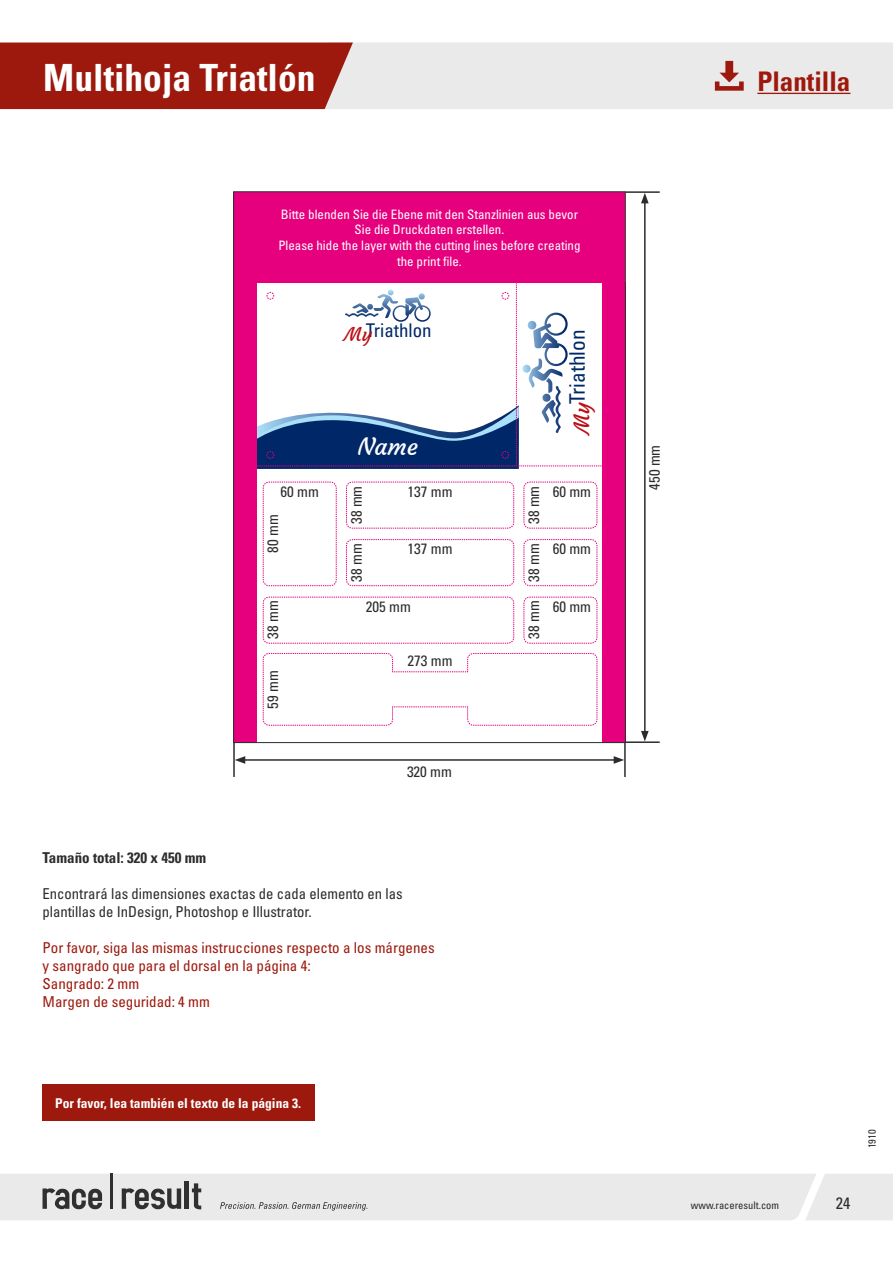
<style>
.page{position:relative;width:893px;height:1263px;background:#fff}
.page>*{position:absolute;margin:0;border:0;box-sizing:border-box;transform-origin:0 0}
.t1{font:37.5px "Univers LTCYR 67 Bold Cond";color:#fff}
.t2{font:27px "Univers LTCYR 67 Bold Cond";color:#9d190d}
.t3{font:23.7px "Courgette";color:#fff}
.t4{font:condensed 21.3px "Univers LTCYR 57";color:#002868}
.t5{font:21.3px "Courgette";color:#bb1018}
.t6{font:condensed 18.9px "Univers LTCYR 57";color:#002868}
.t7{font:condensed 16.5px "Univers LTCYR 57";color:#2c2c2c}
.t8{font:condensed 15px/18px "Univers LTCYR 57";color:#2c2c2c}
.t9{font:condensed 15px/18px "Univers LTCYR 57";color:#9d190d}
.t10{font:15px "Univers LTCYR 67 Bold Cond";color:#2c2c2c}
.t11{font:13.5px "Univers LTCYR 67 Bold Cond";color:#fff}
.t12{font:condensed 12.9px/15.6px "Univers LTCYR 57";color:#fff;text-align:center}
.t13{font:condensed 10.5px "Univers LTCYR 57";color:#2c2c2c}
.s1{font-family:"Courgette";font-stretch:normal;color:#bb1018}
</style>
<div class="page">
<svg style="left:0;top:1174px;width:893px;height:46px;background:#e1e1e1"></svg>
<div style="left:43px;top:1084px;width:272px;height:37px;background:#9d190d"></div>
<hr style="left:624px;top:743px;width:2px;height:34px;background:#2c2c2c">
<hr style="left:233px;top:743px;width:2px;height:34px;background:#2c2c2c">
<hr style="left:243px;top:759px;width:373px;height:2px;background:#2c2c2c">
<svg style="left:614px;top:756px;width:10px;height:8px"></svg>
<svg style="left:235px;top:756px;width:10px;height:8px"></svg>
<hr style="left:626px;top:191px;width:34px;height:2px;background:#2c2c2c">
<hr style="left:626px;top:741px;width:34px;height:2px;background:#2c2c2c">
<hr style="left:644px;top:201px;width:2px;height:532px;background:#2c2c2c">
<svg style="left:641px;top:193px;width:8px;height:10px"></svg>
<svg style="left:641px;top:731px;width:8px;height:10px"></svg>
<svg style="left:0;top:43px;width:893px;height:66px;background:#cc9894"></svg>
<div style="left:234px;top:192px;width:391px;height:90px;background:#e6007e"></div>
<div style="left:234px;top:282px;width:23px;height:460px;background:#e6007e"></div>
<div style="left:602px;top:282px;width:23px;height:460px;background:#e6007e"></div>
<svg style="left:257px;top:282px;width:345px;height:187px"></svg>
<svg style="left:263px;top:482px;width:74px;height:104px"></svg>
<svg style="left:346px;top:482px;width:168px;height:47px"></svg>
<svg style="left:523px;top:482px;width:75px;height:47px"></svg>
<svg style="left:523px;top:539px;width:75px;height:47px"></svg>
<svg style="left:523px;top:597px;width:75px;height:47px"></svg>
<svg style="left:346px;top:539px;width:168px;height:47px"></svg>
<svg style="left:263px;top:597px;width:251px;height:47px"></svg>
<svg style="left:263px;top:653px;width:335px;height:73px"></svg>
<h1 class="t1" style="left:43px;top:54px;width:274px">Multihoja Triatlón</h1>
<p class="t12" style="left:278px;top:206px;width:304px">Bitte blenden Sie die Ebene mit den Stanzlinien aus bevor Sie die Druckdaten erstellen.<br>Please hide the layer with the cutting lines before creating the print file.</p>
<p class="t8" style="left:281px;top:482px;width:40px">60 mm</p>
<p class="t8" style="left:263px;top:553px;width:40px;rotate:-90deg">80 mm</p>
<p class="t8" style="left:263px;top:639px;width:40px;rotate:-90deg">38 mm</p>
<p class="t8" style="left:263px;top:709px;width:40px;rotate:-90deg">59 mm</p>
<p class="t6" style="left:344px;top:318px;width:89px"><span class="s1">My</span>Triathlon</p>
<h3 class="t4" style="left:564px;top:404px;width:76px;rotate:-90deg">Triathlon</h3>
<h3 class="t5" style="left:569px;top:434px;width:33px;rotate:-90deg">My</h3>
<h3 class="t3" style="left:358px;top:432px;width:62px">Name</h3>
<p class="t8" style="left:408px;top:482px;width:46px">137 mm</p>
<p class="t8" style="left:553px;top:482px;width:40px">60 mm</p>
<p class="t8" style="left:347px;top:524px;width:40px;rotate:-90deg">38 mm</p>
<p class="t8" style="left:524px;top:524px;width:40px;rotate:-90deg">38 mm</p>
<p class="t8" style="left:524px;top:581px;width:40px;rotate:-90deg">38 mm</p>
<p class="t8" style="left:524px;top:639px;width:40px;rotate:-90deg">38 mm</p>
<p class="t8" style="left:553px;top:539px;width:40px">60 mm</p>
<p class="t8" style="left:408px;top:539px;width:46px">137 mm</p>
<p class="t8" style="left:347px;top:581px;width:40px;rotate:-90deg">38 mm</p>
<p class="t8" style="left:366px;top:597px;width:46px">205 mm</p>
<p class="t8" style="left:553px;top:597px;width:40px">60 mm</p>
<p class="t8" style="left:408px;top:651px;width:46px">273 mm</p>
<p class="t8" style="left:407px;top:762px;width:46px">320 mm</p>
<p class="t10" style="left:43px;top:848px;width:165px">Tamaño total: 320 x 450 mm</p>
<p class="t8" style="left:43px;top:884px;width:362px">Encontrará las dimensiones exactas de cada elemento en las plantillas de InDesign, Photoshop e Illustrator.</p>
<p class="t9" style="left:43px;top:938px;width:394px">Por favor, siga las mismas instrucciones respecto a los márgenes y sangrado que para el dorsal en la página 4:<br>Sangrado: 2 mm<br>Margen de seguridad: 4 mm</p>
<p class="t11" style="left:55px;top:1095px;width:247px">Por favor, lea también el texto de la página 3.</p>
<h2 class="t2" style="left:757px;top:65px;width:95px">Plantilla</h2>
<p class="t8" style="left:645px;top:490px;width:46px;rotate:-90deg">450 mm</p>
<p class="t13" style="left:865px;top:1148px;width:20px;rotate:-90deg">1910</p>
<p class="t13" style="left:691px;top:1199px;width:90px">www.raceresult.com</p>
<p class="t7" style="left:836px;top:1193px;width:16px">24</p>
</div>
